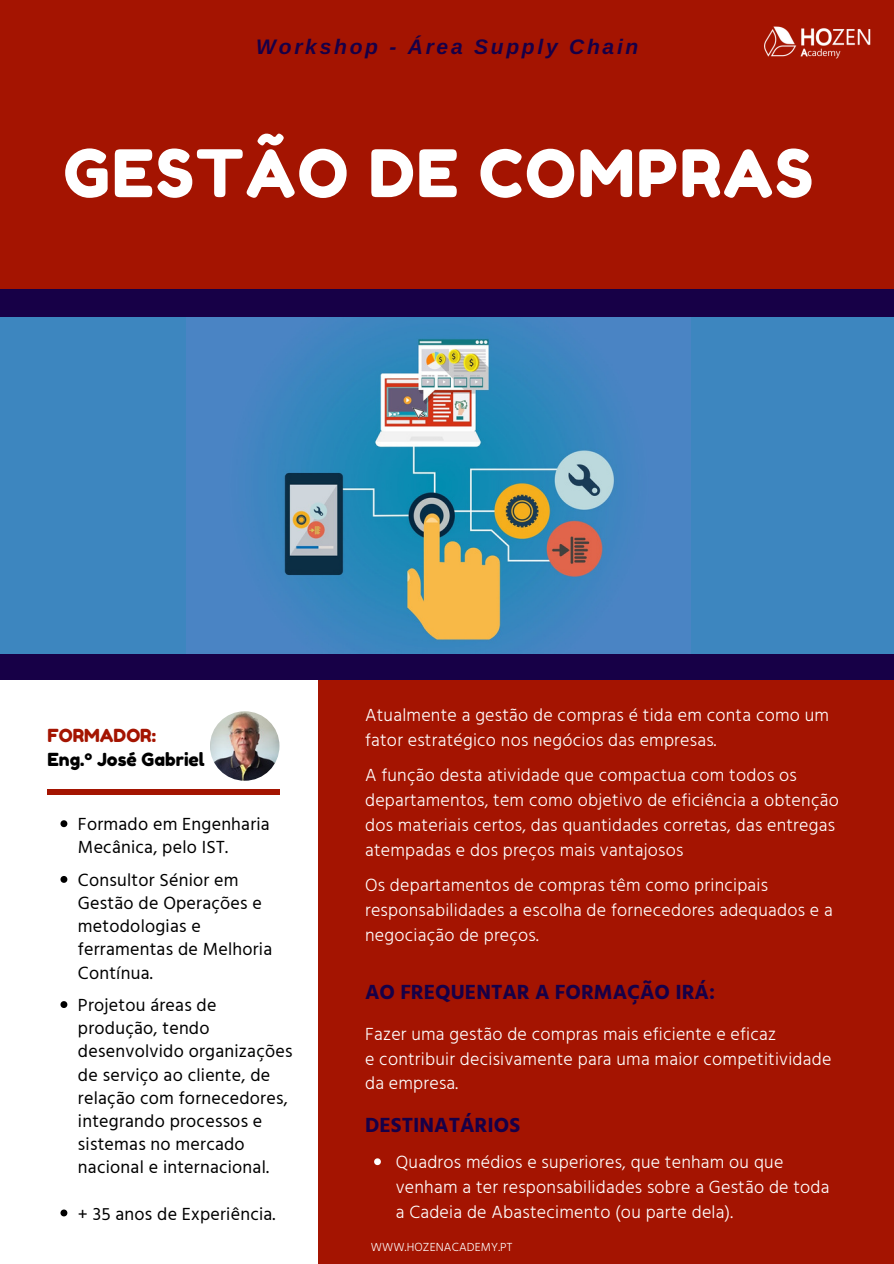
<style>
.page{position:relative;width:894px;height:1264px;background:#fff}
.page>*{position:absolute;margin:0;border:0;box-sizing:border-box;transform-origin:0 0}
.t1{font:65.25px "Fredoka One";letter-spacing:.03em;color:#fff}
.t2{font:700 21px "Hind Guntur";color:#170047}
.t3{font:italic 700 21px "Arimo";letter-spacing:.13em;color:#170047}
.t4{font:300 18px/25px "Hind Guntur";letter-spacing:.015em;color:#fff}
.t5{font:18px/23.1px "Hind Guntur";letter-spacing:.015em;color:#000}
.t6{font:18px "Fredoka One";color:#000}
.t7{font:18px "Fredoka One";color:#a41401}
.t8{font:300 12px "Hind Guntur";letter-spacing:.01em;color:#fff}
</style>
<div class="page">
<div style="left:0;top:0;width:893px;height:1263px;background:#a41401"></div>
<div style="left:0;top:669px;width:318px;height:594px;background:#fff"></div>
<div style="left:47px;top:789px;width:232px;height:5px;background:#a41401"></div>
<div style="left:0;top:290px;width:893px;height:28px;background:#170047"></div>
<img style="left:210px;top:711px;width:69px;height:69px;border-radius:50%">
<img style="left:764px;top:26px;width:107px;height:32px">
<div style="left:0;top:651px;width:893px;height:28px;background:#170047"></div>
<div style="left:1px;top:317px;width:892px;height:336px;background:#3d86bf"></div>
<img style="left:187px;top:317px;width:503px;height:336px">
<svg style="left:60px;top:820px;width:7px;height:7px"></svg>
<svg style="left:60px;top:876px;width:7px;height:6px"></svg>
<svg style="left:60px;top:1001px;width:7px;height:7px"></svg>
<svg style="left:60px;top:1209px;width:7px;height:7px"></svg>
<svg style="left:374px;top:1158px;width:7px;height:7px"></svg>
<p class="t3" style="left:256px;top:35px;width:383px">Workshop - Área Supply Chain</p>
<p class="t1" style="left:64px;top:134px;width:750px">GESTÃO DE COMPRAS</p>
<p class="t7" style="left:47px;top:724px;width:110px">FORMADOR:</p>
<p class="t6" style="left:47px;top:748px;width:159px">Eng.º José Gabriel</p>
<p class="t5" style="left:78px;top:812px;width:193px">Formado em Engenharia<br>Mecânica, pelo IST.</p>
<p class="t5" style="left:78px;top:868px;width:196px">Consultor Sénior em<br>Gestão de Operações e metodologias e ferramentas de Melhoria<br>Contínua.</p>
<p class="t5" style="left:78px;top:993px;width:216px">Projetou áreas de produção, tendo desenvolvido organizações de serviço ao cliente, de relação com fornecedores, integrando processos e sistemas no mercado nacional e internacional.</p>
<p class="t5" style="left:78px;top:1201px;width:199px">+ 35 anos de Experiência.</p>
<p class="t4" style="left:365px;top:702px;width:465px">Atualmente a gestão de compras é tida em conta como um fator estratégico nos negócios das empresas.</p>
<p class="t4" style="left:365px;top:762px;width:475px">A função desta atividade que compactua com todos os departamentos, tem como objetivo de eficiência a obtenção dos materiais certos, das quantidades corretas, das entregas atempadas e dos preços mais vantajosos</p>
<p class="t4" style="left:365px;top:872px;width:469px">Os departamentos de compras têm como principais responsabilidades a escolha de fornecedores adequados e a negociação de preços.</p>
<p class="t2" style="left:365px;top:979px;width:351px">AO FREQUENTAR A FORMAÇÃO IRÁ:</p>
<p class="t4" style="left:365px;top:1021px;width:412px">Fazer uma gestão de compras mais eficiente e eficaz</p>
<p class="t4" style="left:365px;top:1046px;width:467px">e contribuir decisivamente para uma maior competitividade da empresa.</p>
<p class="t2" style="left:365px;top:1112px;width:156px">DESTINATÁRIOS</p>
<p class="t4" style="left:395px;top:1149px;width:435px">Quadros médios e superiores, que tenham ou que venham a ter responsabilidades sobre a Gestão de toda a Cadeia de Abastecimento (ou parte dela).</p>
<p class="t8" style="left:371px;top:1239px;width:143px">WWW.HOZENACADEMY.PT</p>
</div>
